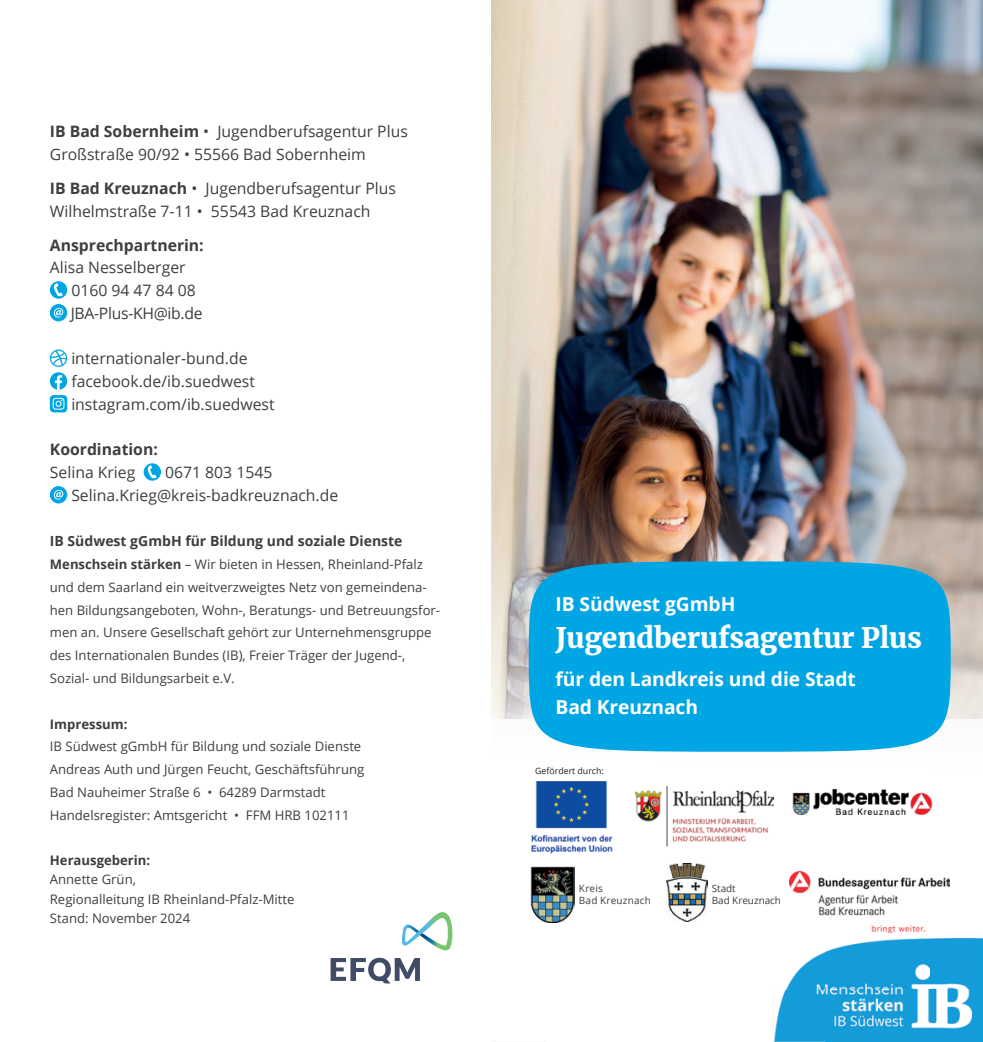
<style>
.page{position:relative;width:983px;height:1042px;background:#fff}
.page>*{position:absolute;margin:0;border:0;box-sizing:border-box;transform-origin:0 0}
.t1{font:900 28px/36.8px "Merriweather";letter-spacing:-.005em;color:#fff}
.t2{font:700 19.25px/28px "Open Sans";letter-spacing:-.005em;color:#fff}
.t3{font:15.75px/22.8px "Open Sans";color:#3e3e3f}
.t4{font:700 15.75px "Open Sans";color:#3e3e3f}
.t5{font:700 14px "Open Sans";color:#3e3e3f}
.t6{font:13.12px/22.8px "Open Sans";color:#3e3e3f}
.t7{font:700 13.12px "Open Sans";color:#3e3e3f}
.t8{font:9.97px/12.2px "Open Sans";letter-spacing:.005em;color:#3e3e3f}
.t9{font:8.75px "Open Sans";color:#231f20}
.s1{font-weight:700}
</style>
<div class="page">
<svg style="left:50px;top:281px;width:17px;height:18px"></svg>
<svg style="left:54px;top:283px;width:9px;height:14px"></svg>
<svg style="left:50px;top:304px;width:17px;height:17px"></svg>
<svg style="left:50px;top:349px;width:17px;height:41px"></svg>
<svg style="left:50px;top:395px;width:17px;height:17px"></svg>
<svg style="left:53px;top:398px;width:11px;height:12px"></svg>
<svg style="left:144px;top:463px;width:17px;height:18px"></svg>
<svg style="left:148px;top:465px;width:8px;height:14px"></svg>
<svg style="left:50px;top:486px;width:17px;height:17px"></svg>
<img style="left:491px;top:0;width:491px;height:378px">
<img style="left:774px;top:1041px;width:208px;height:1px">
<img style="left:491px;top:378px;width:491px;height:555px">
<div style="left:528px;top:561px;width:422px;height:191px;background:#00a6e4;border-radius:50%"></div>
<img style="left:773px;top:938px;width:209px;height:103px">
<img style="left:789px;top:872px;width:160px;height:60px">
<img style="left:530px;top:866px;width:44px;height:57px">
<img style="left:666px;top:863px;width:41px;height:58px">
<img style="left:529px;top:781px;width:85px;height:73px">
<img style="left:791px;top:789px;width:142px;height:26px">
<img style="left:635px;top:786px;width:138px;height:68px">
<svg style="left:330px;top:958px;width:90px;height:25px"></svg>
<svg style="left:402px;top:912px;width:50px;height:38px"></svg>
<p class="t3" style="left:50px;top:119px;width:359px"><span class="s1">IB Bad Sobernheim</span> • Jugendberufsagentur Plus<br>Großstraße 90/92 • 55566 Bad Sobernheim</p>
<p class="t3" style="left:50px;top:176px;width:347px"><span class="s1">IB Bad Kreuznach</span> • Jugendberufsagentur Plus<br>Wilhelmstraße 7-11 • 55543 Bad Kreuznach</p>
<p class="t4" style="left:50px;top:234px;width:155px">Ansprechpartnerin:</p>
<p class="t3" style="left:71px;top:256px;width:133px;text-indent:-21px">Alisa Nesselberger<br>0160 94 47 84 08<br>JBA-Plus-KH@ib.de</p>
<p class="t3" style="left:71px;top:347px;width:205px">internationaler-bund.de facebook.de/ib.suedwest instagram.com/ib.suedwest</p>
<p class="t4" style="left:50px;top:439px;width:109px">Koordination:</p>
<p class="t3" style="left:50px;top:461px;width:87px">Selina Krieg</p>
<p class="t3" style="left:71px;top:461px;width:268px;text-indent:94px">0671 803 1545<br>Selina.Krieg@kreis-badkreuznach.de</p>
<p class="t5" style="left:50px;top:531px;width:354px">IB Südwest gGmbH für Bildung und soziale Dienste</p>
<p class="t6" style="left:50px;top:553px;width:392px"><span class="s1">Menschsein stärken</span> – Wir bieten in Hessen, Rheinland-Pfalz und dem Saarland ein weitverzweigtes Netz von gemeindena&shy;hen Bildungsangeboten, Wohn-, Beratungs- und Betreuungsfor&shy;men an. Unsere Gesellschaft gehört zur Unternehmensgruppe des Internationalen Bundes (IB), Freier Träger der Jugend-, Sozial- und Bildungsarbeit e.V.</p>
<p class="t7" style="left:50px;top:714px;width:79px">Impressum:</p>
<p class="t6" style="left:50px;top:735px;width:316px">IB Südwest gGmbH für Bildung und soziale Dienste Andreas Auth und Jürgen Feucht, Geschäftsführung Bad Nauheimer Straße 6 • 64289 Darmstadt Handelsregister: Amtsgericht • FFM HRB 102111</p>
<p class="t7" style="left:50px;top:851px;width:102px">Herausgeberin:</p>
<p class="t6" style="left:50px;top:869px;width:246px;line-height:19.2px">Annette Grün,<br>Regionalleitung IB Rheinland-Pfalz-Mitte<br>Stand: November 2024</p>
<h2 class="t2" style="left:609px;top:584px;width:207px">IB Kreis Mainz-Bingen</h2>
<h1 class="t1" style="left:609px;top:612px;width:254px">JUMP mit Zusatz&shy;qualifikation zum</h1>
<h2 class="t2" style="left:555px;top:590px;width:181px">IB Südwest gGmbH</h2>
<h1 class="t1" style="left:555px;top:619px;width:368px">Jugendberufsagentur Plus</h1>
<h2 class="t2" style="left:555px;top:664px;width:302px">für den Landkreis und die Stadt<br>Bad Kreuznach</h2>
<p class="t9" style="left:535px;top:764px;width:70px">Gefördert durch:</p>
<p class="t8" style="left:578px;top:882px;width:74px">Kreis<br>Bad Kreuznach</p>
<p class="t8" style="left:711px;top:881px;width:71px">Stadt<br>Bad Kreuznach</p>
</div>
